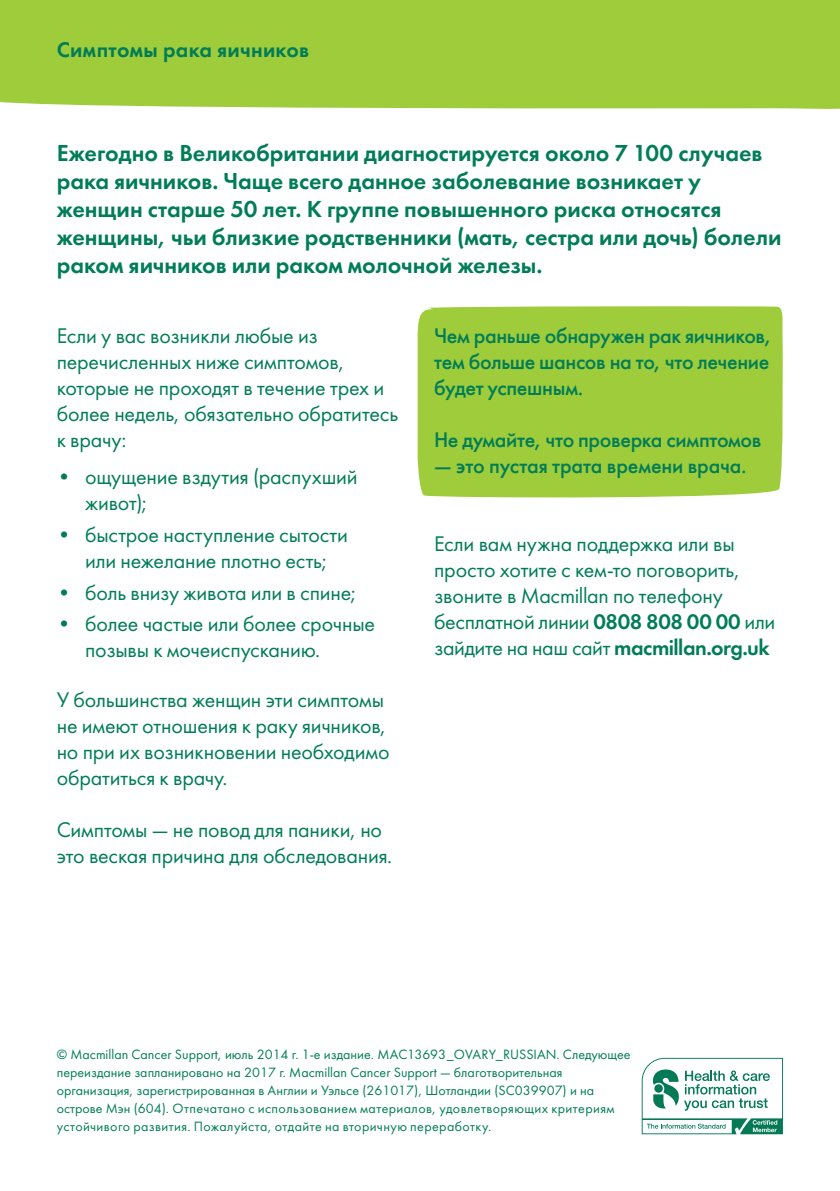
<style>
.page{position:relative;width:840px;height:1191px;background:#fff}
.page>*{position:absolute;margin:0;border:0;box-sizing:border-box;transform-origin:0 0}
.t1{font:24px/28px "Futura Demi";color:#007d57}
.t2{font:22px/26px "Futura";letter-spacing:-.01em;color:#007d57}
.t3{font:500 22px/26px "Futura";letter-spacing:-.015em;color:#007d57;text-align:justify}
.t4{font:22px "Futura Demi";letter-spacing:.015em;color:#007d57}
.t5{font:14px/18px "Futura";color:#007d57}
.s1{font-family:"Futura Demi"}
</style>
<div class="page">
<div style="left:417px;top:306px;width:366px;height:192px;background:#9fcc3b"></div>
<div style="left:0;top:0;width:839px;height:109px;background:#9fcc3b"></div>
<svg style="left:641px;top:1057px;width:141px;height:77px"></svg>
<p class="t4" style="left:57px;top:36px;width:254px">Симптомы рака яичников</p>
<p class="t1" style="left:57px;top:139px;width:725px">Ежегодно в Великобритании диагностируется около 7 100 случаев рака яичников. Чаще всего данное заболевание возникает у женщин старше 50 лет. К группе повышенного риска относятся женщины, чьи близкие родственники (мать, сестра или дочь) болели раком яичников или раком молочной железы.</p>
<p class="t2" style="left:57px;top:322px;width:343px">Если у вас возникли любые из перечисленных ниже симптомов, которые не проходят в течение трех и более недель, обязательно обратитесь к врачу:</p>
<p class="t2" style="left:85px;top:464px;width:274px;text-indent:-28px">• ощущение вздутия (распухший живот);</p>
<p class="t2" style="left:57px;top:521px;width:292px;text-align:center">• быстрое наступление сытости или нежелание плотно есть;</p>
<p class="t2" style="left:57px;top:579px;width:301px">• боль внизу живота или в спине;</p>
<p class="t2" style="left:85px;top:611px;width:291px;text-indent:-28px">• более частые или более срочные позывы к мочеиспусканию.</p>
<p class="t2" style="left:57px;top:686px;width:334px">У большинства женщин эти симптомы не имеют отношения к раку яичников, но при их возникновении необходимо обратиться к врачу.</p>
<p class="t2" style="left:57px;top:816px;width:337px">Симптомы — не повод для паники, но это веская причина для обследования.</p>
<p class="t3" style="left:434px;top:323px;width:339px">Чем раньше обнаружен рак яичников, тем больше шансов на то, что лечение будет успешным.</p>
<p class="t3" style="left:434px;top:427px;width:329px">Не думайте, что проверка симптомов</p>
<p class="t3" style="left:434px;top:453px;width:314px">— это пустая трата времени врача.</p>
<p class="t2" style="left:434px;top:530px;width:342px">Если вам нужна поддержка или вы просто хотите с кем-то поговорить, звоните в Macmillan по телефону бесплатной линии <span class="s1">0808 808 00 00</span> или зайдите на наш сайт <span class="s1">macmillan.org.uk</span></p>
<p class="t5" style="left:57px;top:1044px;width:575px">© Macmillan Cancer Support, июль 2014 г. 1-е издание. MAC13693_OVARY_RUSSIAN. Следующее переиздание запланировано на 2017 г. Macmillan Cancer Support — благотворительная организация, зарегистрированная в Англии и Уэльсе (261017), Шотландии (SC039907) и на острове Мэн (604). Отпечатано с использованием материалов, удовлетворяющих критериям устойчивого развития. Пожалуйста, отдайте на вторичную переработку.</p>
</div>
